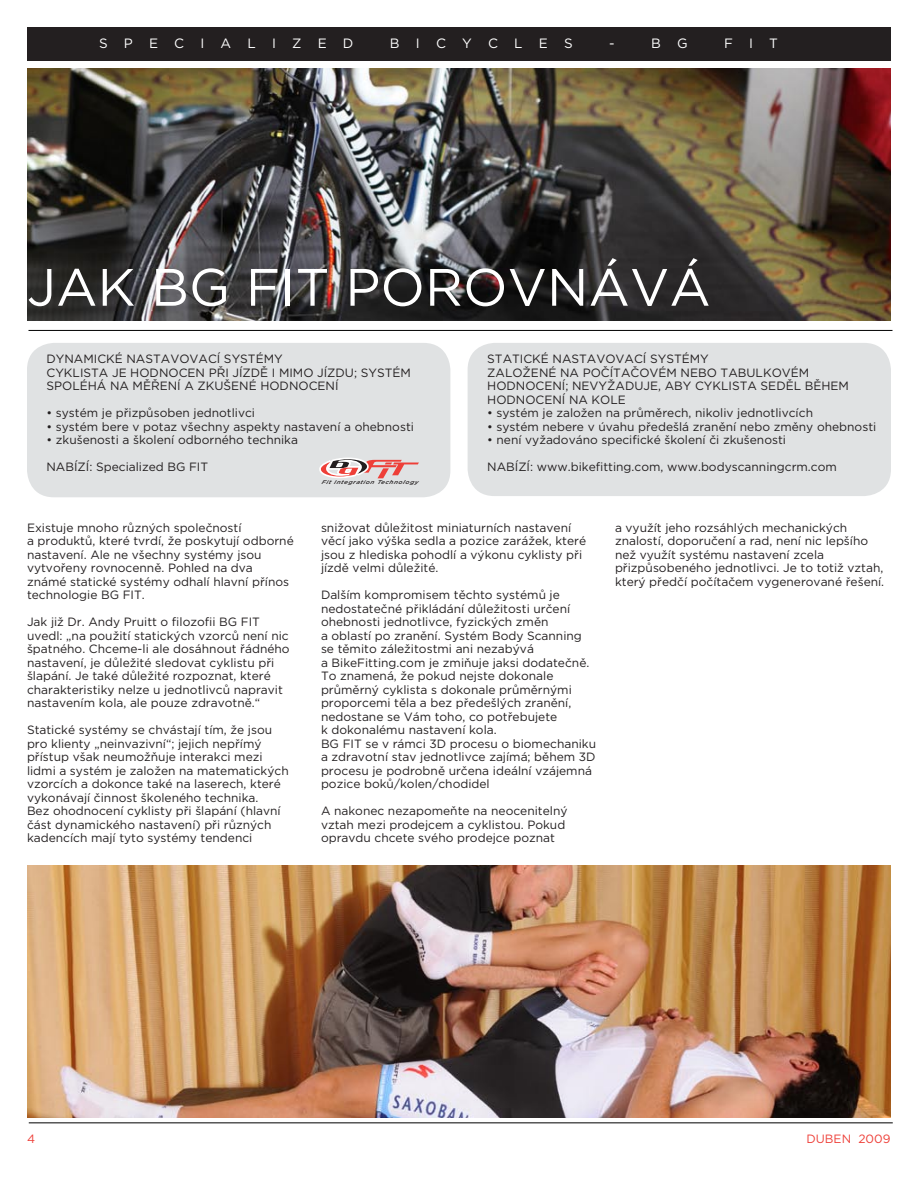
<style>
.page{position:relative;width:918px;height:1188px;background:#fff}
.page>*{position:absolute;margin:0;border:0;box-sizing:border-box;transform-origin:0 0}
.t1{font:52.5px "Gotham CE";color:#fff}
.t2{font:13.5px "Gotham CE";letter-spacing:1.2em;color:#fff}
.t3{font:12px/13.5px "Gotham CE";color:#231f20}
.t4{font:12px "Gotham CE";color:#ee3f38}
.t5{font:italic 500 5.4px "Gotham";letter-spacing:.08em;color:#231f20;scale:1.17 1}
</style>
<div class="page">
<div style="left:468px;top:343px;width:423px;height:153px;background:#e0e2e3;border-radius:27px"></div>
<div style="left:27px;top:343px;width:423px;height:154px;background:#e0e2e3;border-radius:27px"></div>
<div style="left:27px;top:27px;width:864px;height:34px;background:#231f20"></div>
<img style="left:27px;top:68px;width:864px;height:252px">
<hr style="left:28px;top:330px;width:864px;height:1px;background:#000">
<svg style="left:319px;top:457px;width:100px;height:22px"></svg>
<hr style="left:29px;top:1122px;width:864px;height:1px;background:#000">
<img style="left:27px;top:865px;width:864px;height:252px">
<p class="t2" style="left:99px;top:36px;width:256px">SPECIALIZED</p>
<p class="t2" style="left:390px;top:36px;width:184px">BICYCLES</p>
<p class="t2" style="left:609px;top:36px;width:7px">-</p>
<p class="t2" style="left:651px;top:36px;width:38px">B G</p>
<p class="t2" style="left:724px;top:36px;width:55px">FIT</p>
<h1 class="t1" style="left:27px;top:257px;width:685px">JAK BG FIT POROVNÁVÁ</h1>
<p class="t3" style="left:46px;top:352px;width:366px">DYNAMICKÉ NASTAVOVACÍ SYSTÉMY<br>CYKLISTA JE HODNOCEN PŘI JÍZDĚ I MIMO JÍZDU; SYSTÉM<br>SPOLÉHÁ NA MĚŘENÍ A ZKUŠENÉ HODNOCENÍ</p>
<p class="t3" style="left:46px;top:406px;width:210px">• systém je přizpůsoben jednotlivci</p>
<p class="t3" style="left:46px;top:420px;width:369px">• systém bere v potaz všechny aspekty nastavení a ohebnosti</p>
<p class="t3" style="left:46px;top:433px;width:253px">• zkušenosti a školení odborného technika</p>
<p class="t3" style="left:46px;top:460px;width:163px">NABÍZÍ: Specialized BG FIT</p>
<p class="t5" style="left:321px;top:479px;width:84px">Fit Integ ration Technology</p>
<p class="t3" style="left:487px;top:352px;width:363px">STATICKÉ NASTAVOVACÍ SYSTÉMY<br>ZALOŽENÉ NA POČÍTAČOVÉM NEBO TABULKOVÉM HODNOCENÍ; NEVYŽADUJE, ABY CYKLISTA SEDĚL BĚHEM HODNOCENÍ NA KOLE</p>
<p class="t3" style="left:487px;top:406px;width:327px">• systém je založen na průměrech, nikoliv jednotlivcích</p>
<p class="t3" style="left:487px;top:419px;width:391px">• systém nebere v úvahu předešlá zranění nebo změny ohebnosti</p>
<p class="t3" style="left:487px;top:433px;width:300px">• není vyžadováno specifické školení či zkušenosti</p>
<p class="t3" style="left:487px;top:460px;width:351px">NABÍZÍ: www.bikefitting.com, www.bodyscanningcrm.com</p>
<p class="t3" style="left:27px;top:520px;width:268px">Existuje mnoho různých společností<br>a produktů, které tvrdí, že poskytují odborné nastavení. Ale ne všechny systémy jsou vytvořeny rovnocenně. Pohled na dva známé statické systémy odhalí hlavní přínos technologie BG FIT.</p>
<p class="t3" style="left:27px;top:615px;width:264px">Jak již Dr. Andy Pruitt o filozofii BG FIT uvedl: „na použití statických vzorců není nic špatného. Chceme-li ale dosáhnout řádného nastavení, je důležité sledovat cyklistu při šlapání. Je také důležité rozpoznat, které charakteristiky nelze u jednotlivců napravit nastavením kola, ale pouze zdravotně.“</p>
<p class="t3" style="left:27px;top:723px;width:263px">Statické systémy se chvástají tím, že jsou pro klienty „neinvazivní“; jejich nepřímý přístup však neumožňuje interakci mezi lidmi a systém je založen na matematických vzorcích a dokonce také na laserech, které vykonávají činnost školeného technika.<br>Bez ohodnocení cyklisty při šlapání (hlavní část dynamického nastavení) při různých kadencích mají tyto systémy tendenci</p>
<p class="t3" style="left:321px;top:520px;width:267px">snižovat důležitost miniaturních nastavení věcí jako výška sedla a pozice zarážek, které jsou z hlediska pohodlí a výkonu cyklisty při jízdě velmi důležité.</p>
<p class="t3" style="left:321px;top:588px;width:277px">Dalším kompromisem těchto systémů je nedostatečné přikládání důležitosti určení ohebnosti jednotlivce, fyzických změn<br>a oblastí po zranění. Systém Body Scanning se těmito záležitostmi ani nezabývá<br>a BikeFitting.com je zmiňuje jaksi dodatečně.<br>To znamená, že pokud nejste dokonale průměrný cyklista s dokonale průměrnými proporcemi těla a bez předešlých zranění, nedostane se Vám toho, co potřebujete<br>k dokonalému nastavení kola.<br>BG FIT se v rámci 3D procesu o biomechaniku a zdravotní stav jednotlivce zajímá; během 3D procesu je podrobně určena ideální vzájemná pozice boků/kolen/chodidel</p>
<p class="t3" style="left:321px;top:804px;width:248px">A nakonec nezapomeňte na neocenitelný vztah mezi prodejcem a cyklistou. Pokud opravdu chcete svého prodejce poznat</p>
<p class="t3" style="left:615px;top:520px;width:271px">a využít jeho rozsáhlých mechanických znalostí, doporučení a rad, není nic lepšího než využít systému nastavení zcela přizpůsobeného jednotlivci. Je to totiž vztah, který předčí počítačem vygenerované řešení.</p>
<p class="t4" style="left:27px;top:1132px;width:10px">4</p>
<p class="t4" style="left:806px;top:1132px;width:85px">DUBEN 2009</p>
</div>
